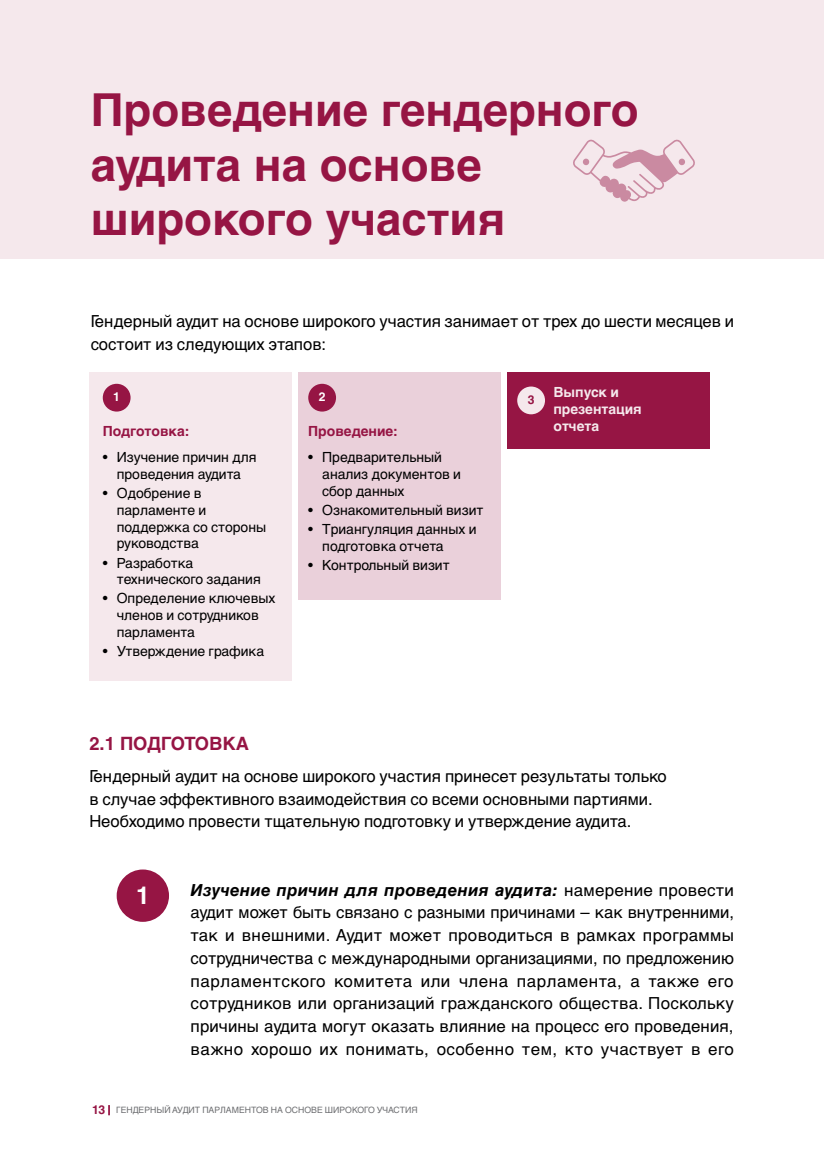
<style>
.page{position:relative;width:824px;height:1171px;background:#fff}
.page>*{position:absolute;margin:0;border:0;box-sizing:border-box;transform-origin:0 0}
.t1{font:700 45.5px/54.6px "Helvetica LT Std";color:#961544}
.t2{font:700 24.5px "Helvetica LT Std";color:#fff}
.t3{font:700 18.38px "Helvetica LT Std";color:#961544}
.t4{font:16.62px/22.8px "Helvetica LT Std";color:#000}
.t5{font:14px/16.8px "Helvetica LT Std";color:#000}
.t6{font:700 14px/16.8px "Helvetica LT Std";color:#f5e8ec}
.t7{font:700 14px "Helvetica LT Std";color:#961544}
.t8{font:700 12.25px "Helvetica LT Std";color:#fff}
.t9{font:700 12.25px "Helvetica LT Std";color:#961544}
.t10{font:8.75px "Helvetica LT Std";color:#6d6e71}
.s1{font-weight:700;font-style:italic}
.s2{font-weight:700;font-size:12.25px;color:#961544}
</style>
<div class="page">
<svg style="left:108px;top:1105px;width:2px;height:10px"></svg>
<div style="left:117px;top:869px;width:52px;height:53px;background:#961544;border-radius:50%"></div>
<div style="left:0;top:0;width:823px;height:258px;background:#f5e8ec"></div>
<svg style="left:573px;top:139px;width:122px;height:63px"></svg>
<div style="left:89px;top:372px;width:203px;height:308px;background:#f5e8ec"></div>
<div style="left:103px;top:384px;width:27px;height:27px;background:#961544;border-radius:50%"></div>
<div style="left:298px;top:372px;width:203px;height:228px;background:#ead0da"></div>
<div style="left:308px;top:384px;width:28px;height:27px;background:#961544;border-radius:50%"></div>
<div style="left:507px;top:372px;width:202px;height:77px;background:#961544"></div>
<div style="left:517px;top:386px;width:28px;height:28px;background:#f5e8ec;border-radius:50%"></div>
<h1 class="t1" style="left:91px;top:82px;width:549px">Проведение гендерного аудита на основе широкого участия</h1>
<p class="t4" style="left:91px;top:309px;width:644px">Гендерный аудит на основе широкого участия занимает от трех до шести месяцев и состоит из следующих этапов:</p>
<p class="t8" style="left:113px;top:390px;width:8px">1</p>
<p class="t7" style="left:103px;top:423px;width:88px">Подготовка:</p>
<p class="t5" style="left:103px;top:449px;width:155px;text-align:center">• Изучение причин для проведения аудита</p>
<p class="t5" style="left:117px;top:485px;width:151px;text-indent:-14px">• Одобрение в парламенте и поддержка со стороны руководства</p>
<p class="t5" style="left:117px;top:554px;width:145px;text-indent:-14px">• Разработка технического задания</p>
<p class="t5" style="left:117px;top:590px;width:160px;text-indent:-14px">• Определение ключевых членов и сотрудников парламента</p>
<p class="t5" style="left:103px;top:643px;width:163px">• Утверждение графика</p>
<p class="t8" style="left:319px;top:390px;width:8px">2</p>
<p class="t7" style="left:308px;top:423px;width:91px">Проведение:</p>
<p class="t5" style="left:322px;top:449px;width:140px;text-indent:-14px">• Предварительный анализ документов и сбор данных</p>
<p class="t5" style="left:308px;top:501px;width:177px">• Ознакомительный визит</p>
<p class="t5" style="left:322px;top:521px;width:156px;text-indent:-14px">• Триангуляция данных и подготовка отчета</p>
<p class="t5" style="left:308px;top:556px;width:143px">• Контрольный визит</p>
<p class="t9" style="left:527px;top:392px;width:8px">3</p>
<p class="t6" style="left:553px;top:383px;width:90px">Выпуск и презентация отчета</p>
<p class="t3" style="left:89px;top:732px;width:161px">2.1 ПОДГОТОВКА</p>
<p class="t4" style="left:89px;top:764px;width:579px">Гендерный аудит на основе широкого участия принесет результаты только в случае эффективного взаимодействия со всеми основными партиями.<br>Необходимо провести тщательную подготовку и утверждение аудита.</p>
<h2 class="t2" style="left:136px;top:880px;width:15px">1</h2>
<p class="t4" style="left:190px;top:878px;width:545px;text-align:justify"><span class="s1">Изучение причин для проведения аудита:</span> намерение провести аудит может быть связано с разными причинами – как внутренними, так и внешними. Аудит может проводиться в рамках программы сотрудничества с международными организациями, по предложению парламентского комитета или члена парламента, а также его сотрудников или организаций гражданского общества. Поскольку причины аудита могут оказать влияние на процесс его проведения, важно хорошо их понимать, особенно тем, кто участвует в его</p>
<p class="t10" style="left:92px;top:1105px;width:327px"><span class="s2">13</span> ГЕНДЕРНЫЙ АУДИТ ПАРЛАМЕНТОВ НА ОСНОВЕ ШИРОКОГО УЧАСТИЯ</p>
</div>
